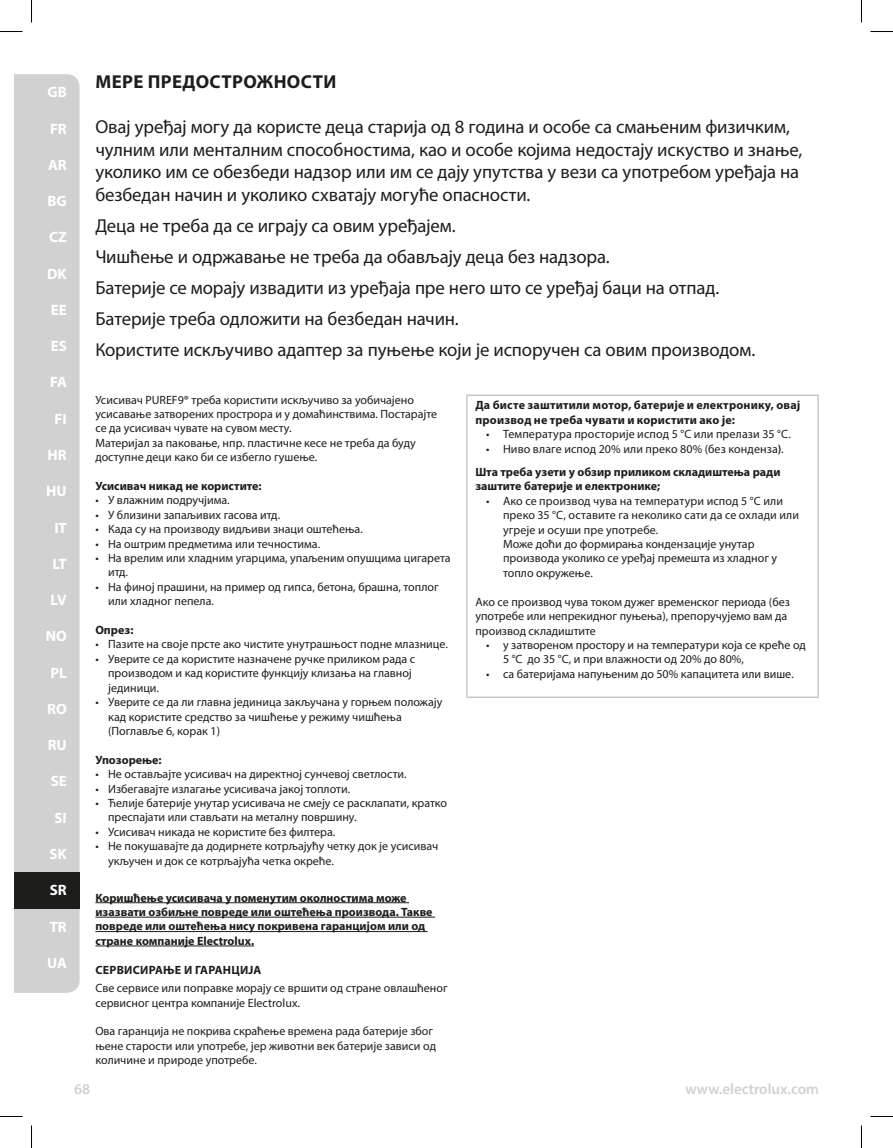
<style>
.page{position:relative;width:893px;height:1148px;background:#fff}
.page>*{position:absolute;margin:0;border:0;box-sizing:border-box;transform-origin:0 0}
.Safety{font:18.75px/22.5px "Myriad Pro";letter-spacing:-.005em;color:#1d1d1b}
.H0_-_Heading0{font:700 18.75px "Myriad Pro";letter-spacing:.02em;color:#1d1d1b}
.Abbrevation_tabs{font:700 15px "Myriad Pro";color:#fff}
.t1{font:600 15px "Myriad Pro";color:#d1d1d1}
.Body{font:12px/14.4px "Myriad Pro";color:#1d1d1b}
.Bold_Understrike{font:700 12px/14.4px "Myriad Pro";color:#1d1d1b}
.Body-2{font:700 12px/14.4px "Myriad Pro";color:#1d1d1b}
.H1_-_Header1_notab{font:700 12px "Myriad Pro";letter-spacing:.02em;color:#1d1d1b}
.s1{font-weight:600}
</style>
<div class="page">
<div style="left:14px;top:74px;width:66px;height:918px;background:#d1d1d1"></div>
<div style="left:14px;top:872px;width:66px;height:36px;background:#1d1d1b"></div>
<hr style="left:95px;top:902px;width:314px;height:1px;background:#1d1d1b">
<hr style="left:95px;top:916px;width:340px;height:1px;background:#1d1d1b">
<hr style="left:95px;top:931px;width:332px;height:1px;background:#1d1d1b">
<hr style="left:95px;top:945px;width:159px;height:1px;background:#1d1d1b">
<hr style="left:466px;top:394px;width:352px;height:2px;background:#c7c7c6">
<hr style="left:466px;top:396px;width:1px;height:300px;background:#c7c7c6">
<hr style="left:817px;top:396px;width:1px;height:300px;background:#c7c7c6">
<hr style="left:466px;top:696px;width:352px;height:2px;background:#c7c7c6">
<svg style="left:0;top:31px;width:22px;height:1px"></svg>
<svg style="left:870px;top:31px;width:22px;height:1px"></svg>
<svg style="left:31px;top:0;width:1px;height:23px"></svg>
<svg style="left:31px;top:1125px;width:1px;height:22px"></svg>
<p class="Abbrevation_tabs" style="left:47px;top:82px;width:21px">GB</p>
<p class="Abbrevation_tabs" style="left:50px;top:119px;width:18px">FR</p>
<p class="Abbrevation_tabs" style="left:48px;top:155px;width:20px">AR</p>
<p class="Abbrevation_tabs" style="left:47px;top:191px;width:21px">BG</p>
<p class="Abbrevation_tabs" style="left:49px;top:227px;width:19px">CZ</p>
<p class="Abbrevation_tabs" style="left:47px;top:264px;width:21px">DK</p>
<p class="Abbrevation_tabs" style="left:51px;top:300px;width:18px">EE</p>
<p class="Abbrevation_tabs" style="left:51px;top:336px;width:18px">ES</p>
<p class="Abbrevation_tabs" style="left:50px;top:372px;width:18px">FA</p>
<p class="Abbrevation_tabs" style="left:55px;top:409px;width:14px">FI</p>
<p class="Abbrevation_tabs" style="left:48px;top:445px;width:21px">HR</p>
<p class="Abbrevation_tabs" style="left:46px;top:481px;width:22px">HU</p>
<p class="Abbrevation_tabs" style="left:54px;top:517px;width:14px">IT</p>
<p class="Abbrevation_tabs" style="left:52px;top:554px;width:16px">LT</p>
<p class="Abbrevation_tabs" style="left:51px;top:590px;width:18px">LV</p>
<p class="Abbrevation_tabs" style="left:46px;top:626px;width:23px">NO</p>
<p class="Abbrevation_tabs" style="left:50px;top:662px;width:18px">PL</p>
<p class="Abbrevation_tabs" style="left:47px;top:699px;width:21px">RO</p>
<p class="Abbrevation_tabs" style="left:48px;top:735px;width:21px">RU</p>
<p class="Abbrevation_tabs" style="left:51px;top:771px;width:18px">SE</p>
<p class="Abbrevation_tabs" style="left:54px;top:807px;width:14px">SI</p>
<p class="Abbrevation_tabs" style="left:49px;top:844px;width:19px">SK</p>
<p class="Abbrevation_tabs" style="left:50px;top:880px;width:18px">SR</p>
<p class="Abbrevation_tabs" style="left:50px;top:916px;width:19px">TR</p>
<p class="Abbrevation_tabs" style="left:47px;top:952px;width:21px">UA</p>
<p class="H0_-_Heading0" style="left:95px;top:70px;width:242px">МЕРЕ ПРЕДОСТРОЖНОСТИ</p>
<p class="Safety" style="left:95px;top:115px;width:708px">Овај уређај могу да користе деца старија од 8 година и особе са смањеним физичким, чулним или менталним способностима, кao и особе којима недостају искуство и знање, уколико им се обезбеди надзор или им се дају упутства у вези са употребом уређаја на безбедан начин и уколико схватају могуће опасности.</p>
<p class="Safety" style="left:95px;top:214px;width:362px">Деца не треба да се играју са овим уређајем.</p>
<p class="Safety" style="left:95px;top:245px;width:515px">Чишћење и одржавање не треба да обављају деца без надзора.</p>
<p class="Safety" style="left:95px;top:276px;width:625px">Батерије се морају извадити из уређаја пре него што се уређај баци на отпад.</p>
<p class="Safety" style="left:95px;top:307px;width:365px">Батерије треба одложити на безбедан начин.</p>
<p class="Safety" style="left:95px;top:338px;width:661px">Користите искључиво адаптер за пуњење који је испоручен са овим производом.</p>
<p class="Body" style="left:95px;top:392px;width:343px">Усисивач PUREF9® треба користити искључиво за уобичајено усисавање затворених прострора и у домаћинствима. Постарајте се да усисивач чувате на сувом месту.</p>
<p class="Body" style="left:95px;top:435px;width:322px">Материјал за паковање, нпр. пластичне кесе не треба да буду доступне деци како би се избегло гушење.</p>
<p class="Body-2" style="left:95px;top:478px;width:168px">Усисивач никад не користите:</p>
<p class="Body" style="left:95px;top:493px;width:136px">• У влажним подручјима.</p>
<p class="Body" style="left:95px;top:507px;width:186px">• У близини запаљивих гасова итд.</p>
<p class="Body" style="left:95px;top:521px;width:269px">• Када су на производу видљиви знаци оштећења.</p>
<p class="Body" style="left:95px;top:536px;width:226px">• На оштрим предметима или течностима.</p>
<p class="Body" style="left:108px;top:550px;width:344px;text-indent:-13px">• На врелим или хладним угарцима, упаљеним опушцима цигарета итд.</p>
<p class="Body" style="left:108px;top:579px;width:332px;text-indent:-13px">• На финој прашини, на пример од гипса, бетона, брашна, топлог или хладног пепела.</p>
<p class="Body-2" style="left:95px;top:622px;width:40px">Опрез:</p>
<p class="Body" style="left:95px;top:637px;width:354px">• Пазите на своје прсте ако чистите унутрашњост подне млазнице.</p>
<p class="Body" style="left:108px;top:651px;width:308px;text-indent:-13px">• Уверите се да користите назначене ручке приликом рада с производом и кад користите функцију клизања на главној јединици.</p>
<p class="Body" style="left:108px;top:694px;width:335px;text-indent:-13px">• Уверите се да ли главна јединица закључана у горњем положају кад користите средство за чишћење у режиму чишћења (Поглавље 6, корак 1)</p>
<p class="Body-2" style="left:95px;top:752px;width:68px">Упозорење:</p>
<p class="Body" style="left:95px;top:766px;width:313px">• Не остављајте усисивач на директној сунчевој светлости.</p>
<p class="Body" style="left:95px;top:781px;width:256px">• Избегавајте излагање усисивача јакој топлоти.</p>
<p class="Body" style="left:108px;top:795px;width:340px;text-indent:-13px">• Ћелије батерије унутар усисивача не смеју се расклапати, кратко преспајати или стављати на металну површину.</p>
<p class="Body" style="left:95px;top:824px;width:241px">• Усисивач никада не користите без филтера.</p>
<p class="Body" style="left:108px;top:838px;width:331px;text-indent:-13px">• Не покушавајте да додирнете котрљајућу четку док је усисивач укључен и док се котрљајућа четка окреће.</p>
<p class="Bold_Understrike" style="left:95px;top:889px;width:338px">Коришћење усисивача у поменутим околностима може изазвати озбиљне повреде или оштећења производа. Такве повреде или оштећења нису покривена гаранцијом или од стране компаније Electrolux.</p>
<p class="H1_-_Header1_notab" style="left:95px;top:962px;width:167px">СЕРВИСИРАЊЕ И ГАРАНЦИЈА</p>
<p class="Body" style="left:95px;top:980px;width:353px">Све сервисе или поправке морају се вршити од стране овлашћеног сервисног центра компаније Electrolux.</p>
<p class="Body" style="left:95px;top:1023px;width:342px">Ова гаранција не покрива скраћење времена рада батерије због њене старости или употребе, јер животни век батерије зависи од количине и природе употребе.</p>
<p class="Bold_Understrike" style="left:475px;top:397px;width:326px">Да бисте заштитили мотор, батерије и електронику, овај производ не треба чувати и користити ако је:</p>
<p class="Body" style="left:486px;top:426px;width:306px">• Температура просторије испод 5 °C или прелази 35 °C.</p>
<p class="Body" style="left:486px;top:441px;width:299px">• Ниво влаге испод 20% или преко 80% (без конденза<span class="s1">)</span>.</p>
<p class="Body-2" style="left:475px;top:464px;width:306px">Шта треба узети у обзир приликом складиштења ради заштите батерије и електронике;</p>
<p class="Body" style="left:503px;top:493px;width:297px;text-indent:-17px">• Ако се производ чува на температури испод 5 °C или преко 35 °C, оставите га неколико сати да се охлади или угреје и осуши пре употребе.<br>Може доћи до формирања кондензације унутар производа уколико се уређај премешта из хладног у топло окружење.</p>
<p class="Body" style="left:475px;top:594px;width:316px">Ако се производ чува током дужег временског периода (без употребе или непрекидног пуњења), препоручујемо вам да производ складиштите</p>
<p class="Body" style="left:503px;top:637px;width:304px;text-indent:-17px">• у затвореном простору и на температури која се креће од<br>5 °C до 35 °C, и при влажности од 20% до 80%,</p>
<p class="Body" style="left:486px;top:666px;width:309px">• са батеријама напуњеним до 50% капацитета или више.</p>
<p class="t1" style="left:74px;top:1079px;width:18px">68</p>
<p class="t1" style="left:685px;top:1078px;width:135px">www.electrolux.com</p>
</div>
